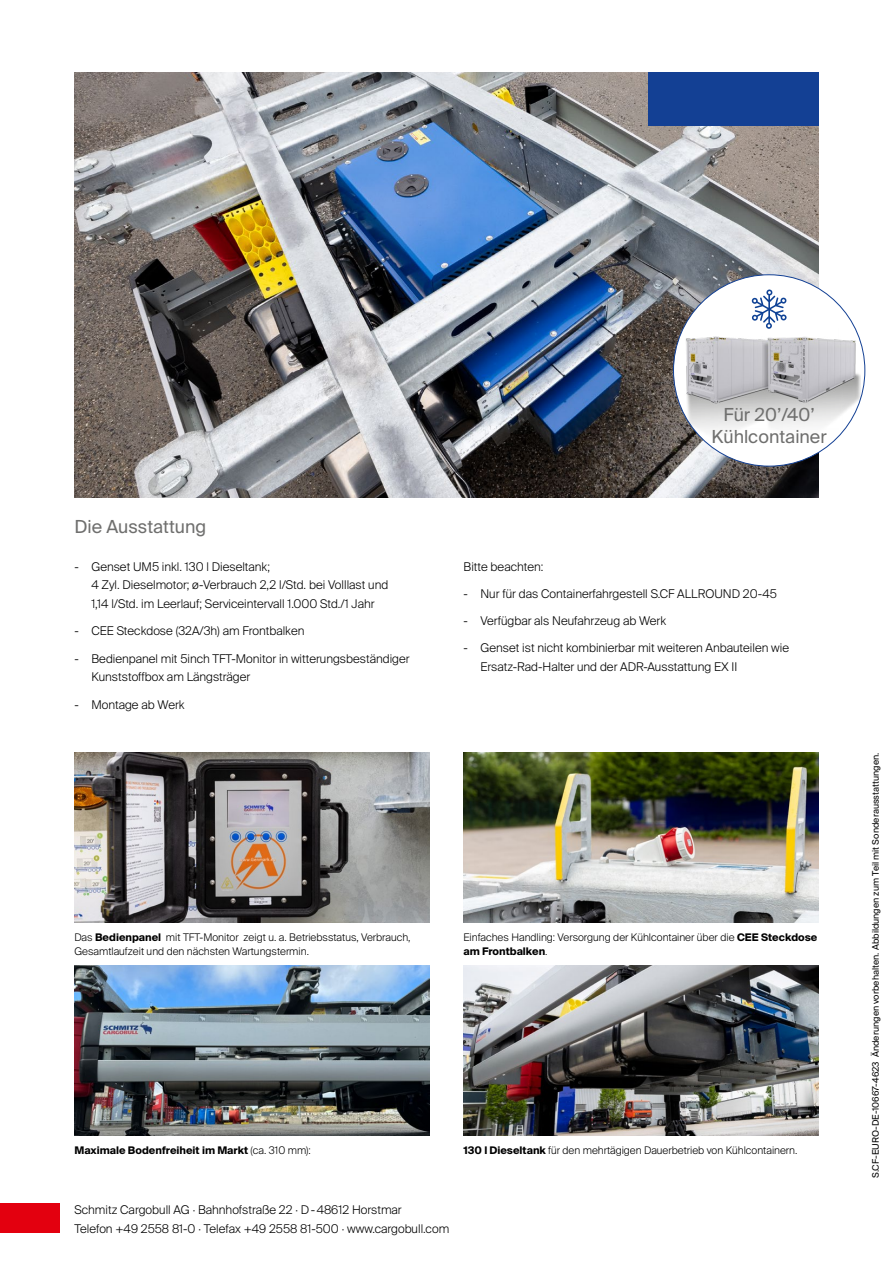
<style>
.page{position:relative;width:893px;height:1263px;background:#fff}
.page>*{position:absolute;margin:0;border:0;box-sizing:border-box;transform-origin:0 0}
.t1{font:18px/22px "Suisse Intl";color:#6f6f6e;text-align:center}
.t2{font:300 12px/18.8px "Suisse Intl";color:#000}
.t3{font:300 10.5px/14.2px "Suisse Intl";color:#000}
.t4{font:700 10.5px "Suisse Intl";color:#000}
.t5{font:9px "Suisse Intl";color:#000}
.s1{font-weight:700}
.s2{font-weight:300}
</style>
<div class="page">
<div style="left:0;top:1203px;width:60px;height:30px;background:#e3000f"></div>
<img style="left:74px;top:965px;width:355px;height:170px">
<img style="left:463px;top:753px;width:356px;height:170px">
<img style="left:74px;top:753px;width:355px;height:170px">
<img style="left:74px;top:72px;width:745px;height:425px">
<img style="left:463px;top:965px;width:356px;height:170px">
<div style="left:673px;top:275px;width:192px;height:191px;background:#fff;border-radius:50%"></div>
<img style="left:680px;top:328px;width:180px;height:120px">
<svg style="left:752px;top:289px;width:34px;height:40px"></svg>
<div style="left:648px;top:72px;width:171px;height:53px;background:#134094"></div>
<h1 class="t1" style="left:74px;top:515px;width:133px">Die Ausstattung</h1>
<p class="t2" style="left:91px;top:557px;width:298px;text-indent:-17px">- Genset UM5 inkl. 130 l Dieseltank;<br>4 Zyl. Dieselmotor; ø-Verbrauch 2,2 l/Std. bei Volllast und<br>1,14 l/Std. im Leerlauf; Serviceintervall 1.000 Std./1 Jahr</p>
<p class="t2" style="left:74px;top:622px;width:231px">- CEE Steckdose (32A/3h) am Frontbalken</p>
<p class="t2" style="left:91px;top:649px;width:320px;text-indent:-17px">- Bedienpanel mit 5inch TFT-Monitor in witterungsbeständiger<br>Kunststoffbox am Längsträger</p>
<p class="t2" style="left:74px;top:695px;width:112px">- Montage ab Werk</p>
<h1 class="t1" style="left:711px;top:403px;width:117px">Für 20’/40’<br>Kühlcontainer</h1>
<p class="t2" style="left:463px;top:557px;width:81px">Bitte beachten:</p>
<p class="t2" style="left:463px;top:584px;width:315px">- Nur für das Containerfahrgestell S.CF ALLROUND 20-45</p>
<p class="t2" style="left:463px;top:612px;width:204px">- Verfügbar als Neufahrzeug ab Werk</p>
<p class="t2" style="left:480px;top:639px;width:310px;text-indent:-17px">- Genset ist nicht kombinierbar mit weiteren Anbauteilen wie<br>Ersatz-Rad-Halter und der ADR-Ausstattung EX II</p>
<p class="t3" style="left:74px;top:930px;width:338px">Das <span class="s1">Bedienpanel</span> mit TFT-Monitor zeigt u. a. Betriebsstatus, Verbrauch,<br>Gesamtlaufzeit und den nächsten Wartungstermin.</p>
<p class="t3" style="left:463px;top:930px;width:355px">Einfaches Handling: Versorgung der Kühlcontainer über die <span class="s1">CEE Steckdose am Frontbalken</span>.</p>
<p class="t4" style="left:74px;top:1144px;width:238px">Maximale Bodenfreiheit im Markt <span class="s2">(ca. 310 mm):</span></p>
<p class="t3" style="left:463px;top:1143px;width:335px"><span class="s1">130 l Dieseltank</span> für den mehrtägigen Dauerbetrieb von Kühlcontainern.</p>
<p class="t2" style="left:74px;top:1201px;width:376px">Schmitz Cargobull AG · Bahnhofstraße 22 · D-48612 Horstmar<br>Telefon +49 2558 81-0 · Telefax +49 2558 81-500 · www.cargobull.com</p>
<p class="t5" style="left:870px;top:1178px;width:427px;rotate:-90deg">S.CF-EURO-DE-10667-4623 Änderungen vorbehalten. Abbildungen zum Teil mit Sonderausstattungen.</p>
</div>
